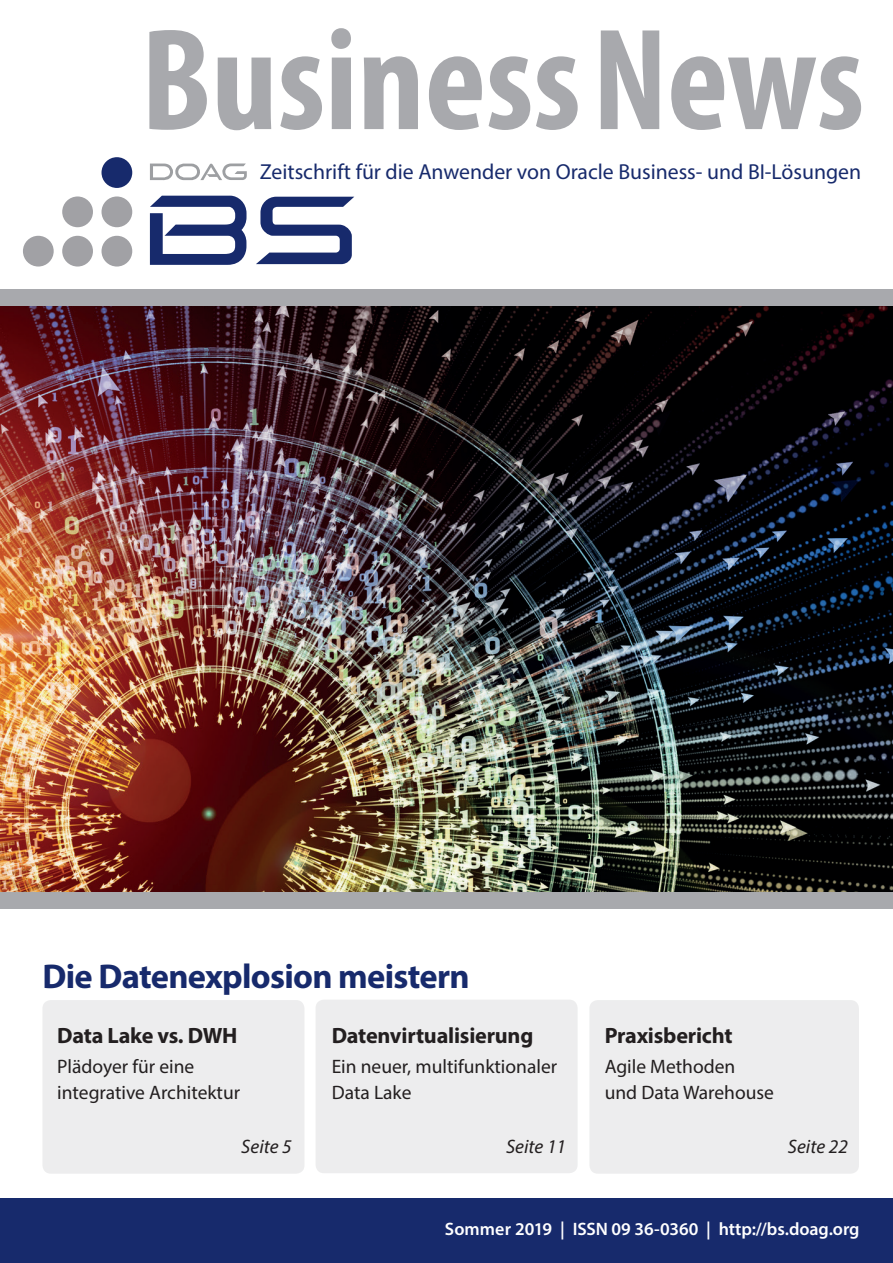
<style>
.page{position:relative;width:893px;height:1263px;background:#fff}
.page>*{position:absolute;margin:0;border:0;box-sizing:border-box;transform-origin:0 0}
.t1{font:700 condensed 146.25px "Myriad Pro";color:#a8a9ad}
.t2{font:700 34.5px "Myriad Pro";letter-spacing:-.02em;color:#172a6c}
.t3{font:700 22.2px "Myriad Pro";letter-spacing:-.01em;color:#231f20}
.t4{font:21.75px "Myriad Pro";color:#172a6c}
.t5{font:19.5px/25.5px "Myriad Pro";color:#231f20}
.t6{font:italic 19.5px "Myriad Pro";color:#231f20}
.t7{font:600 18px "Myriad Pro";letter-spacing:-.005em;color:#fff}
</style>
<div class="page">
<div style="left:102px;top:236px;width:30px;height:31px;background:#a1a1a5;border-radius:50%"></div>
<div style="left:102px;top:157px;width:30px;height:31px;background:#172a6c;border-radius:50%"></div>
<div style="left:62px;top:196px;width:31px;height:31px;background:#a1a1a5;border-radius:50%"></div>
<div style="left:102px;top:196px;width:30px;height:31px;background:#a1a1a5;border-radius:50%"></div>
<div style="left:23px;top:236px;width:31px;height:31px;background:#a1a1a5;border-radius:50%"></div>
<div style="left:62px;top:236px;width:31px;height:31px;background:#a1a1a5;border-radius:50%"></div>
<svg style="left:150px;top:196px;width:97px;height:69px"></svg>
<svg style="left:256px;top:197px;width:98px;height:67px"></svg>
<svg style="left:150px;top:163px;width:97px;height:18px"></svg>
<div style="left:0;top:1198px;width:893px;height:65px;background:#172a6c"></div>
<div style="left:42px;top:1000px;width:262px;height:174px;background:#ededee;border-radius:9px"></div>
<div style="left:316px;top:999px;width:262px;height:174px;background:#ededee;border-radius:9px"></div>
<div style="left:589px;top:1000px;width:270px;height:174px;background:#ededee;border-radius:9px"></div>
<div style="left:0;top:289px;width:893px;height:17px;background:#a8a9ad"></div>
<div style="left:0;top:891px;width:893px;height:17px;background:#a8a9ad"></div>
<img style="left:0;top:306px;width:893px;height:585px">
<h1 class="t1" style="left:141px;top:-11px;width:725px">Business News</h1>
<p class="t4" style="left:260px;top:159px;width:603px">Zeitschrift für die Anwender von Oracle Business- und BI-Lösungen</p>
<h2 class="t2" style="left:42px;top:954px;width:429px">Die Datenexplosion meistern</h2>
<p class="t3" style="left:57px;top:1021px;width:182px">Data Lake vs. DWH</p>
<p class="t5" style="left:57px;top:1053px;width:184px">Plädoyer für eine integrative Architektur</p>
<p class="t3" style="left:332px;top:1021px;width:203px">Datenvirtualisierung</p>
<p class="t5" style="left:332px;top:1053px;width:227px">Ein neuer, multifunktionaler<br>Data Lake</p>
<p class="t3" style="left:605px;top:1021px;width:129px">Praxisbericht</p>
<p class="t5" style="left:605px;top:1053px;width:171px">Agile Methoden<br>und Data Warehouse</p>
<p class="t6" style="left:241px;top:1134px;width:52px">Seite 5</p>
<p class="t6" style="left:506px;top:1134px;width:62px">Seite 11</p>
<p class="t6" style="left:788px;top:1134px;width:62px">Seite 22</p>
<p class="t7" style="left:445px;top:1217px;width:416px">Sommer 2019 | ISSN 09 36-0360 | http://bs.doag.org</p>
</div>
